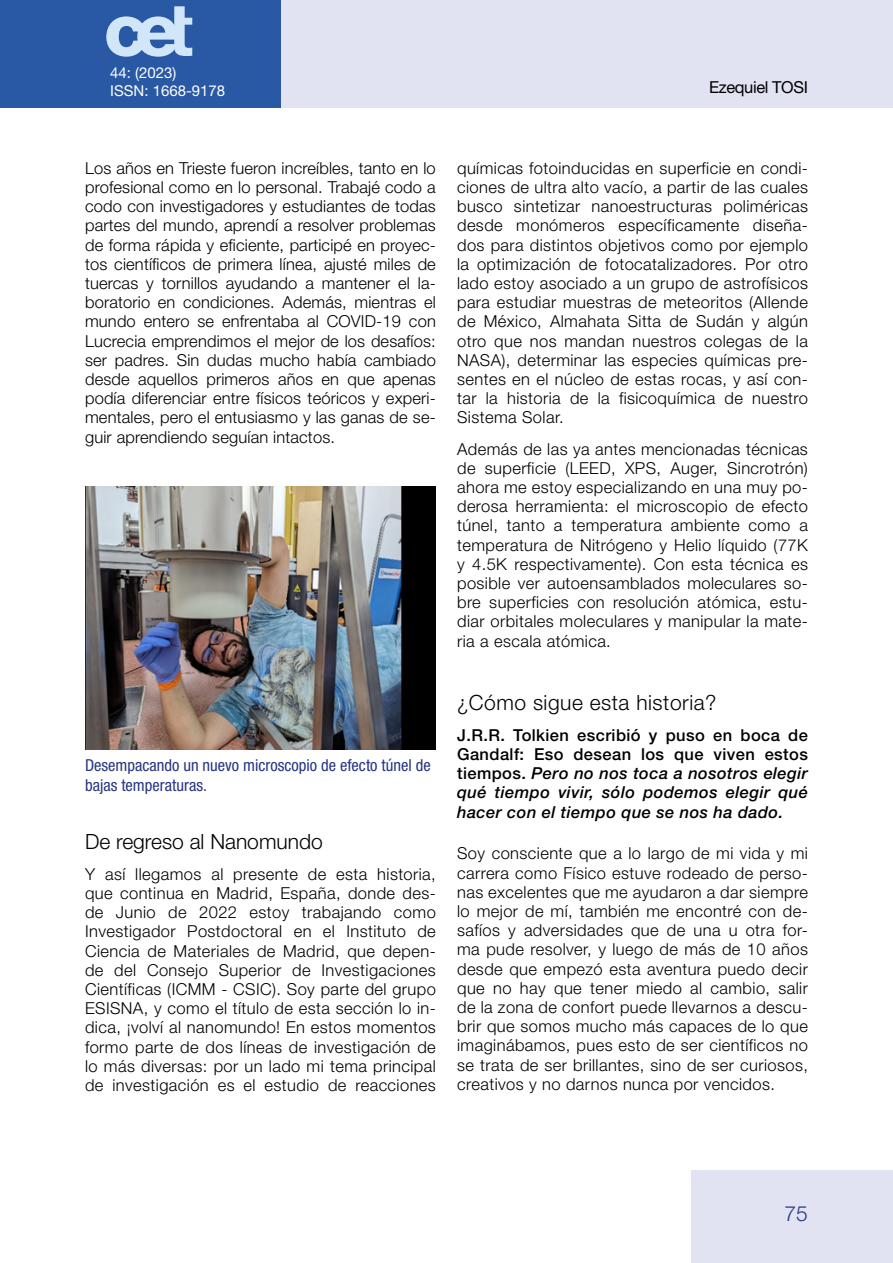
<style>
.page{position:relative;width:893px;height:1263px;background:#fff}
.page>*{position:absolute;margin:0;border:0;box-sizing:border-box;transform-origin:0 0}
.SUBTITULO{font:300 21px "Helvetica Neue LT Std";letter-spacing:.025em;color:#000}
.SUBTITULO-2{font:300 21px "Helvetica Neue LT Std";color:#000}
.t1{font:300 21px "Helvetica Neue LT Std";color:#283583}
.TEXTO{font:300 16.5px/19.2px "Helvetica Neue LT Std";letter-spacing:.025em;color:#000;text-align:justify}
.TEXTO-2{font:italic 500 16.5px/19.2px "Helvetica Neue LT Std";letter-spacing:.025em;color:#000;text-align:justify}
.PIE_FOTO{font:condensed 16.5px/19.8px "Helvetica Neue LT Std";color:#283583}
.AUTORES{font:16.5px "Helvetica Neue LT Std";letter-spacing:-.025em;color:#000}
.t2{font:15px/18px "Helvetica Neue LT Std";color:#fff}
.s1{font-style:normal}
</style>
<div class="page">
<div style="left:0;top:0;width:282px;height:108px;background:#2958a4"></div>
<hr style="left:0;top:0;width:1px;height:108px;background:#e1e3f3">
<div style="left:691px;top:1170px;width:202px;height:93px;background:#e1e3f3"></div>
<div style="left:282px;top:0;width:611px;height:108px;background:#e1e3f3"></div>
<svg style="left:106px;top:6px;width:86px;height:51px"></svg>
<img style="left:85px;top:486px;width:351px;height:263px">
<p class="t2" style="left:110px;top:63px;width:117px">44: (2023)<br>ISSN: 1668-9178</p>
<p class="AUTORES" style="left:709px;top:77px;width:100px">Ezequiel TOSI</p>
<p class="TEXTO" style="left:85px;top:158px;width:352px">Los años en Trieste fueron increíbles, tanto en lo profesional como en lo personal. Trabajé codo a codo con investigadores y estudiantes de todas partes del mundo, aprendí a resolver problemas de forma rápida y eficiente, participé en proyec&shy;tos científicos de primera línea, ajusté miles de tuercas y tornillos ayudando a mantener el la&shy;boratorio en condiciones. Además, mientras el mundo entero se enfrentaba al COVID-19 con Lucrecia emprendimos el mejor de los desafíos: ser padres. Sin dudas mucho había cambiado desde aquellos primeros años en que apenas podía diferenciar entre físicos teóricos y experi&shy;mentales, pero el entusiasmo y las ganas de se&shy;guir aprendiendo seguían intactos.</p>
<p class="PIE_FOTO" style="left:85px;top:756px;width:347px">Desempacando un nuevo microscopio de efecto túnel de bajas temperaturas.</p>
<p class="SUBTITULO-2" style="left:85px;top:828px;width:239px">De regreso al Nanomundo</p>
<p class="TEXTO" style="left:85px;top:864px;width:352px">Y así llegamos al presente de esta historia, que continua en Madrid, España, donde des&shy;de Junio de 2022 estoy trabajando como Investigador Postdoctoral en el Instituto de Ciencia de Materiales de Madrid, que depen&shy;de del Consejo Superior de Investigaciones Científicas (ICMM - CSIC). Soy parte del grupo ESISNA, y como el título de esta sección lo in&shy;dica, ¡volví al nanomundo! En estos momentos formo parte de dos líneas de investigación de lo más diversas: por un lado mi tema principal de investigación es el estudio de reacciones</p>
<p class="TEXTO" style="left:457px;top:158px;width:352px">químicas fotoinducidas en superficie en condi&shy;ciones de ultra alto vacío, a partir de las cuales busco sintetizar nanoestructuras poliméricas desde monómeros específicamente diseña&shy;dos para distintos objetivos como por ejemplo la optimización de fotocatalizadores. Por otro lado estoy asociado a un grupo de astrofísicos para estudiar muestras de meteoritos (Allende de México, Almahata Sitta de Sudán y algún otro que nos mandan nuestros colegas de la NASA), determinar las especies químicas pre&shy;sentes en el núcleo de estas rocas, y así con&shy;tar la historia de la fisicoquímica de nuestro Sistema Solar.</p>
<p class="TEXTO" style="left:457px;top:439px;width:352px">Además de las ya antes mencionadas técnicas de superficie (LEED, XPS, Auger, Sincrotrón) ahora me estoy especializando en una muy po&shy;derosa herramienta: el microscopio de efecto túnel, tanto a temperatura ambiente como a temperatura de Nitrógeno y Helio líquido (77K y 4.5K respectivamente). Con esta técnica es posible ver autoensamblados moleculares so&shy;bre superficies con resolución atómica, estu&shy;diar orbitales moleculares y manipular la mate&shy;ria a escala atómica.</p>
<p class="SUBTITULO" style="left:457px;top:689px;width:261px">¿Cómo sigue esta historia?</p>
<p class="TEXTO-2" style="left:457px;top:725px;width:352px"><span class="s1">J.R.R. Tolkien escribió y puso en boca de Gandalf: Eso desean los que viven estos tiempos.</span> Pero no nos toca a nosotros elegir qué tiempo vivir, sólo podemos elegir qué hacer con el tiempo que se nos ha dado.</p>
<p class="TEXTO" style="left:457px;top:843px;width:352px">Soy consciente que a lo largo de mi vida y mi carrera como Físico estuve rodeado de perso&shy;nas excelentes que me ayudaron a dar siempre lo mejor de mí, también me encontré con de&shy;safíos y adversidades que de una u otra for&shy;ma pude resolver, y luego de más de 10 años desde que empezó esta aventura puedo decir que no hay que tener miedo al cambio, salir de la zona de confort puede llevarnos a descu&shy;brir que somos mucho más capaces de lo que imaginábamos, pues esto de ser científicos no se trata de ser brillantes, sino de ser curiosos, creativos y no darnos nunca por vencidos.</p>
<p class="t1" style="left:785px;top:1201px;width:25px">75</p>
</div>
